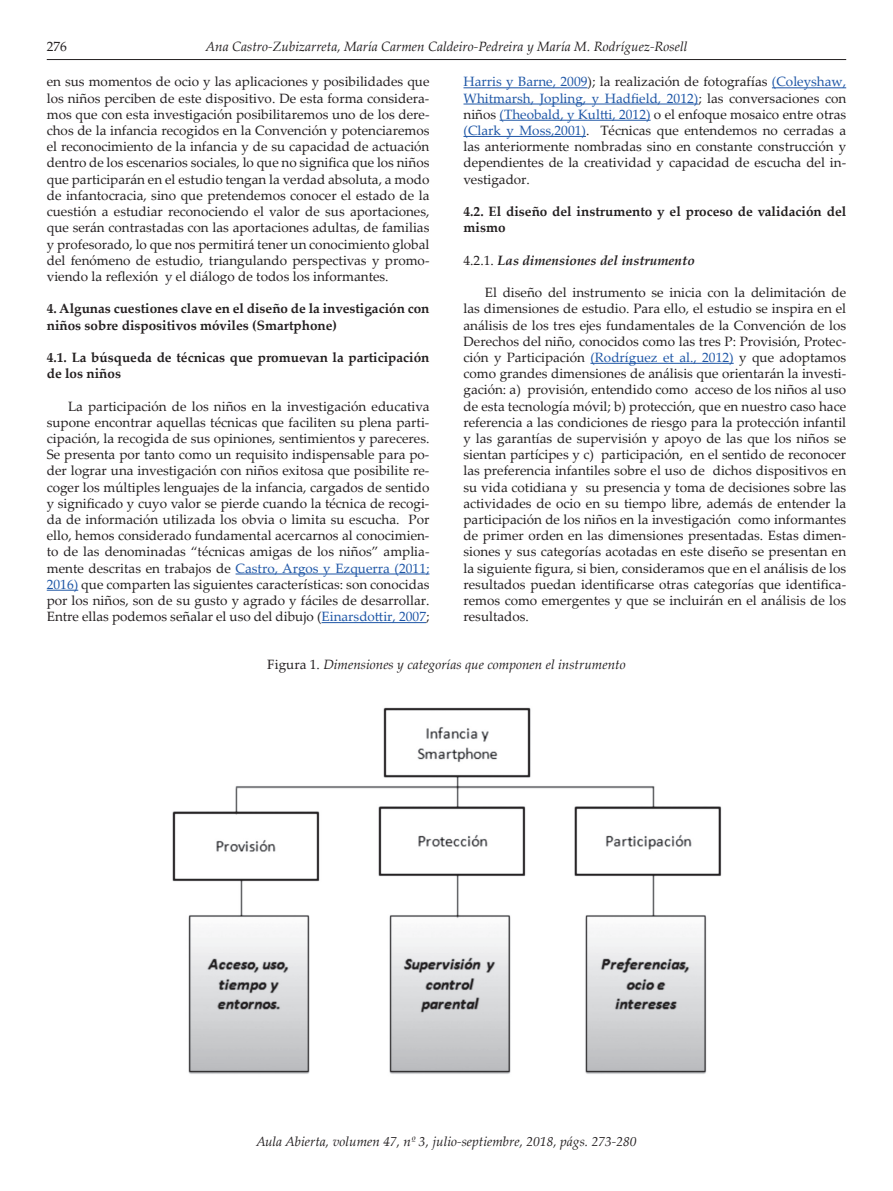
<style>
.page{position:relative;width:893px;height:1191px;background:#fff}
.page>*{position:absolute;margin:0;border:0;box-sizing:border-box;transform-origin:0 0}
.t1{font:13.5px/16.2px "Palatino Linotype";color:#231f20;text-align:justify}
.t2{font:700 13.5px/16.2px "Palatino Linotype";color:#231f20}
.t3{font:italic 13.5px "Palatino Linotype";color:#231f20}
.t4{font:italic 700 13.5px "Palatino Linotype";color:#231f20}
.s1{color:#1e56a6}
.s2{font-weight:400;font-style:normal}
.s3{font-style:normal}
</style>
<div class="page">
<hr style="left:47px;top:59px;width:799px;height:1px;background:#231f20">
<hr style="left:236px;top:573px;width:193px;height:1px;background:#1e56a6">
<hr style="left:47px;top:590px;width:31px;height:1px;background:#1e56a6">
<hr style="left:322px;top:622px;width:104px;height:1px;background:#1e56a6">
<hr style="left:463px;top:87px;width:124px;height:1px;background:#1e56a6">
<hr style="left:772px;top:87px;width:74px;height:1px;background:#1e56a6">
<hr style="left:463px;top:104px;width:235px;height:1px;background:#1e56a6">
<hr style="left:500px;top:120px;width:151px;height:1px;background:#1e56a6">
<hr style="left:463px;top:136px;width:123px;height:1px;background:#1e56a6">
<hr style="left:590px;top:363px;width:144px;height:1px;background:#1e56a6">
<img style="left:172px;top:707px;width:550px;height:367px">
<p class="t3" style="left:205px;top:36px;width:484px">Ana Castro-Zubizarreta, María Carmen Caldeiro-Pedreira y María M. Rodríguez-Rosell</p>
<p class="t1" style="left:47px;top:38px;width:22px">276</p>
<p class="t1" style="left:47px;top:73px;width:384px">en sus momentos de ocio y las aplicaciones y posibilidades que los niños perciben de este dispositivo. De esta forma considera&shy;mos que con esta investigación posibilitaremos uno de los dere&shy;chos de la infancia recogidos en la Convención y potenciaremos el reconocimiento de la infancia y de su capacidad de actuación dentro de los escenarios sociales, lo que no significa que los niños que participarán en el estudio tengan la verdad absoluta, a modo de infantocracia, sino que pretendemos conocer el estado de la cuestión a estudiar reconociendo el valor de sus aportaciones, que serán contrastadas con las aportaciones adultas, de familias y profesorado, lo que nos permitirá tener un conocimiento global del fenómeno de estudio, triangulando perspectivas y promo&shy;viendo la reflexión y el diálogo de todos los informantes.</p>
<p class="t2" style="left:47px;top:300px;width:384px">4. Algunas cuestiones clave en el diseño de la investigación con niños sobre dispositivos móviles (Smartphone)</p>
<p class="t2" style="left:47px;top:349px;width:384px">4.1. La búsqueda de técnicas que promuevan la participación de los niños</p>
<p class="t1" style="left:47px;top:397px;width:384px;text-indent:21px">La participación de los niños en la investigación educativa supone encontrar aquellas técnicas que faciliten su plena parti&shy;cipación, la recogida de sus opiniones, sentimientos y pareceres.<br>Se presenta por tanto como un requisito indispensable para po&shy;der lograr una investigación con niños exitosa que posibilite re&shy;coger los múltiples lenguajes de la infancia, cargados de sentido y significado y cuyo valor se pierde cuando la técnica de recogi&shy;da de información utilizada los obvia o limita su escucha. Por ello, hemos considerado fundamental acercarnos al conocimien&shy;to de las denominadas “técnicas amigas de los niños” amplia&shy;mente descritas en trabajos de <span class="s1">Castro, Argos y Ezquerra (2011; 2016)</span> que comparten las siguientes características: son conocidas por los niños, son de su gusto y agrado y fáciles de desarrollar.<br>Entre ellas podemos señalar el uso del dibujo (<span class="s1">Einarsdottir, 2007</span>;</p>
<p class="t1" style="left:463px;top:73px;width:384px"><span class="s1">Harris y Barne, 2009</span>); la realización de fotografías <span class="s1">(Coleyshaw, Whitmarsh, Jopling, y Hadfield, 2012)</span>; las conversaciones con niños <span class="s1">(Theobald, y Kultti, 2012)</span> o el enfoque mosaico entre otras <span class="s1">(Clark y Moss,2001)</span>. Técnicas que entendemos no cerradas a las anteriormente nombradas sino en constante construcción y dependientes de la creatividad y capacidad de escucha del in&shy;vestigador.</p>
<p class="t2" style="left:463px;top:203px;width:384px">4.2. El diseño del instrumento y el proceso de validación del mismo</p>
<p class="t4" style="left:463px;top:250px;width:233px"><span class="s2">4.2.1.</span> Las dimensiones del instrumento</p>
<p class="t1" style="left:463px;top:284px;width:384px;text-indent:21px">El diseño del instrumento se inicia con la delimitación de las dimensiones de estudio. Para ello, el estudio se inspira en el análisis de los tres ejes fundamentales de la Convención de los Derechos del niño, conocidos como las tres P: Provisión, Protec&shy;ción y Participación <span class="s1">(Rodríguez et al., 2012)</span> y que adoptamos como grandes dimensiones de análisis que orientarán la investi&shy;gación: a) provisión, entendido como acceso de los niños al uso de esta tecnología móvil; b) protección, que en nuestro caso hace referencia a las condiciones de riesgo para la protección infantil y las garantías de supervisión y apoyo de las que los niños se sientan partícipes y c) participación, en el sentido de reconocer las preferencia infantiles sobre el uso de dichos dispositivos en su vida cotidiana y su presencia y toma de decisiones sobre las actividades de ocio en su tiempo libre, además de entender la participación de los niños en la investigación como informantes de primer orden en las dimensiones presentadas. Estas dimen&shy;siones y sus categorías acotadas en este diseño se presentan en la siguiente figura, si bien, consideramos que en el análisis de los resultados puedan identificarse otras categorías que identifica&shy;remos como emergentes y que se incluirán en el análisis de los resultados.</p>
<p class="t3" style="left:267px;top:655px;width:360px"><span class="s3">Figura 1.</span> Dimensiones y categorías que componen el instrumento</p>
<p class="t3" style="left:256px;top:1131px;width:382px">Aula Abierta, volumen 47, nº 3, julio-septiembre, 2018, págs. 273-280</p>
</div>
